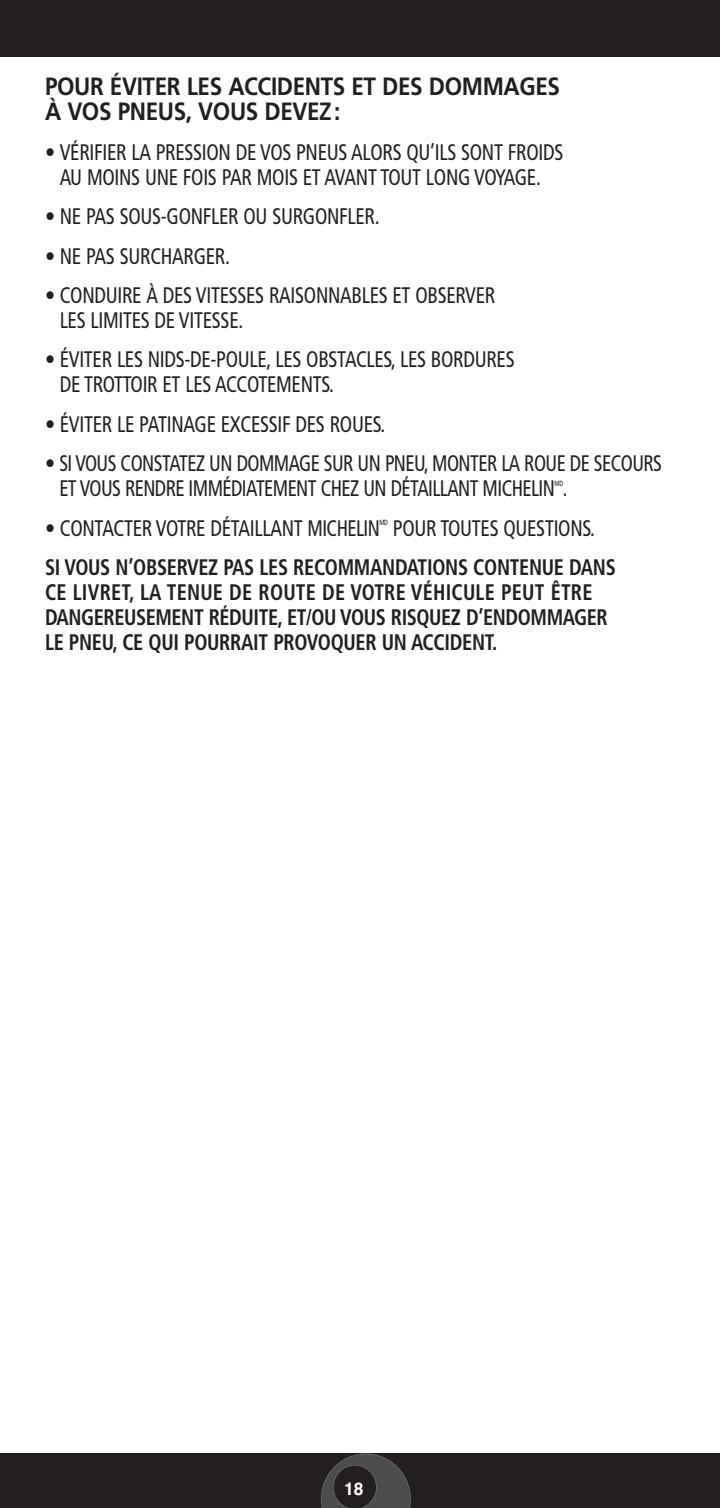
<style>
.page{position:relative;width:720px;height:1508px;background:#fff}
.page>*{position:absolute;margin:0;border:0;box-sizing:border-box;transform-origin:0 0}
.t1{font:700 25px/25px "Frutiger";letter-spacing:-.015em;color:#231f20;scale:.9 1}
.t2{font:condensed 22.5px/25px "Frutiger";letter-spacing:-.015em;color:#231f20;scale:.9 1}
.t3{font:700 condensed 22.5px/25px "Frutiger";letter-spacing:-.015em;color:#231f20;scale:.9 1}
.t4{font:700 17.5px "Helvetica";color:#fff}
.t5{font:condensed 7.5px "Frutiger";color:#231f20;scale:.88 1}
</style>
<div class="page">
<div style="left:0;top:1453px;width:720px;height:54px;background:#231f20"></div>
<svg style="left:321px;top:1453px;width:90px;height:54px"></svg>
<div style="left:0;top:0;width:720px;height:56px;background:#231f20"></div>
<p class="t1" style="left:45px;top:76px;width:574px">POUR ÉVITER LES ACCIDENTS ET DES DOMMAGES<br>À VOS PNEUS, VOUS DEVEZ:</p>
<p class="t2" style="left:45px;top:141px;width:578px;text-align:center">• VÉRIFIER LA PRESSION DE VOS PNEUS ALORS QU’ILS SONT FROIDS<br>AU MOINS UNE FOIS PAR MOIS ET AVANT TOUT LONG VOYAGE.</p>
<p class="t2" style="left:45px;top:206px;width:373px">• NE PAS SOUS-GONFLER OU SURGONFLER.</p>
<p class="t2" style="left:45px;top:245px;width:207px">• NE PAS SURCHARGER.</p>
<p class="t2" style="left:60px;top:284px;width:486px;text-indent:-15px">• CONDUIRE À DES VITESSES RAISONNABLES ET OBSERVER<br>LES LIMITES DE VITESSE.</p>
<p class="t2" style="left:60px;top:349px;width:507px;text-indent:-15px">• ÉVITER LES NIDS-DE-POULE, LES OBSTACLES, LES BORDURES<br>DE TROTTOIR ET LES ACCOTEMENTS.</p>
<p class="t2" style="left:45px;top:413px;width:380px">• ÉVITER LE PATINAGE EXCESSIF DES ROUES.</p>
<p class="t2" style="left:59px;top:453px;width:671px;text-indent:-14px">• SI VOUS CONSTATEZ UN DOMMAGE SUR UN PNEU, MONTER LA ROUE DE SECOURS<br>ET VOUS RENDRE IMMÉDIATEMENT CHEZ UN DÉTAILLANT MICHELIN .</p>
<p class="t5" style="left:554px;top:480px;width:11px">MD</p>
<p class="t2" style="left:45px;top:517px;width:374px">• CONTACTER VOTRE DÉTAILLANT MICHELIN</p>
<p class="t5" style="left:379px;top:519px;width:11px">MD</p>
<p class="t2" style="left:393px;top:517px;width:226px">POUR TOUTES QUESTIONS.</p>
<p class="t3" style="left:45px;top:556px;width:636px">SI VOUS N’OBSERVEZ PAS LES RECOMMANDATIONS CONTENUE DANS CE LIVRET, LA TENUE DE ROUTE DE VOTRE VÉHICULE PEUT ÊTRE DANGEREUSEMENT RÉDUITE, ET/OU VOUS RISQUEZ D’ENDOMMAGER LE PNEU, CE QUI POURRAIT PROVOQUER UN ACCIDENT.</p>
<p class="t4" style="left:344px;top:1482px;width:21px">18</p>
</div>
